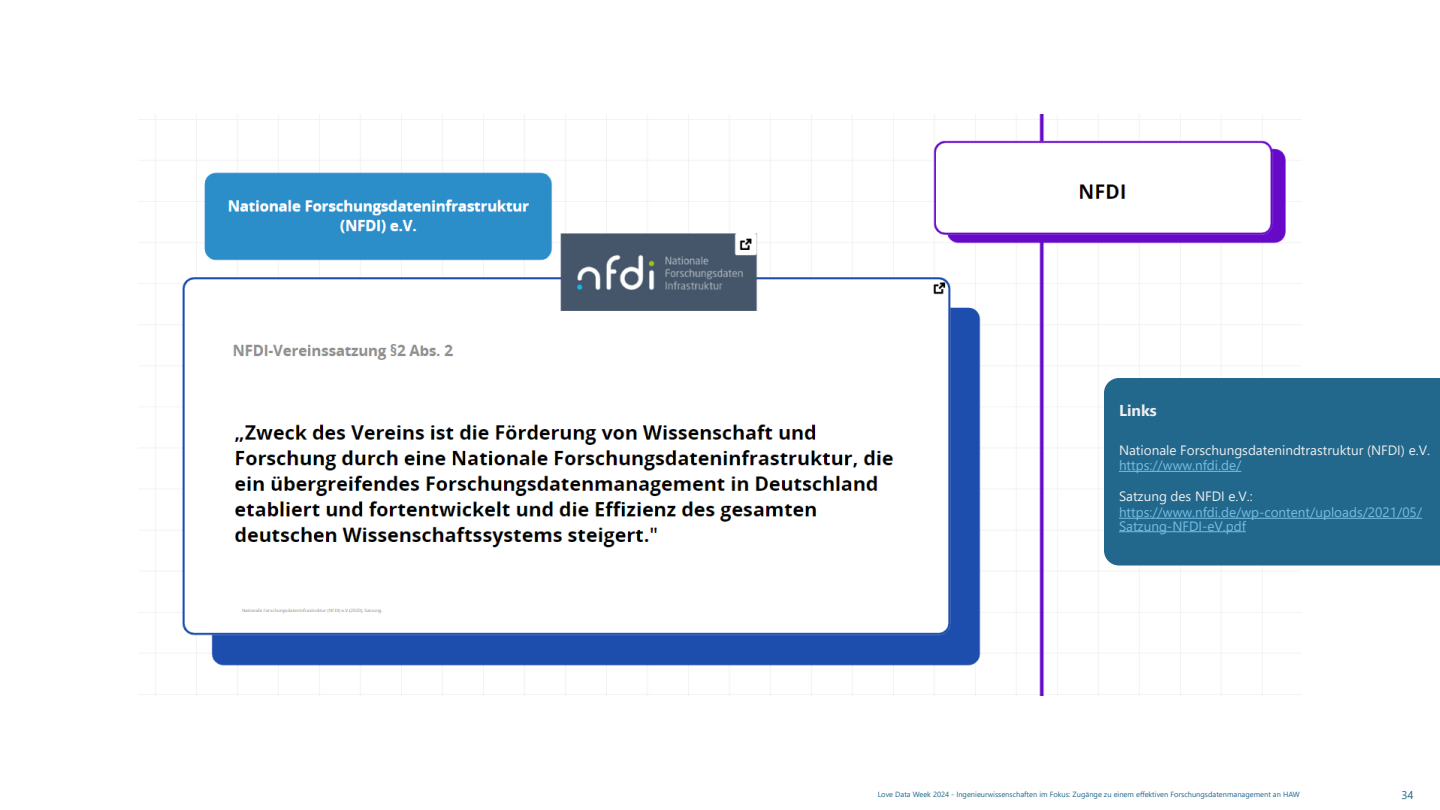
<style>
.page{position:relative;width:1440px;height:810px;background:#fff}
.page>*{position:absolute;margin:0;border:0;box-sizing:border-box;transform-origin:0 0}
.t1{font:700 15.75px "Segoe UI";color:#edeeed}
.t2{font:13.5px/13.5px "Segoe UI";color:#75bee4}
.t3{font:13.5px "Segoe UI";color:#edeeed}
.t4{font:11.25px "Segoe UI";color:#21668a}
.t5{font:7.5px "Segoe UI";color:#21668a}
</style>
<div class="page">
<img style="left:138px;top:115px;width:1164px;height:580px">
<div style="left:1104px;top:378px;width:336px;height:188px;background:#22678c"></div>
<hr style="left:1119px;top:471px;width:122px;height:1px;background:#75bee4">
<hr style="left:1119px;top:518px;width:303px;height:1px;background:#75bee4">
<hr style="left:1119px;top:531px;width:127px;height:1px;background:#75bee4">
<h1 class="t1" style="left:1119px;top:396px;width:39px">Links</h1>
<h2 class="t3" style="left:1119px;top:437px;width:312px">Nationale Forschungsdatenindtrastruktur (NFDI) e.V.</h2>
<h2 class="t2" style="left:1119px;top:457px;width:124px">https://www.nfdi.de/</h2>
<h2 class="t3" style="left:1119px;top:484px;width:135px">Satzung des NFDI e.V.:</h2>
<h2 class="t2" style="left:1119px;top:504px;width:305px">https://www.nfdi.de/wp-content/uploads/2021/05/<br>Satzung-NFDI-eV.pdf</h2>
<p class="t5" style="left:878px;top:788px;width:423px">Love Data Week 2024 - Ingenieurwissenschaften im Fokus: Zugänge zu einem effektiven Forschungsdatenmanagement an HAW</p>
<h3 class="t4" style="left:1401px;top:784px;width:14px">34</h3>
</div>
